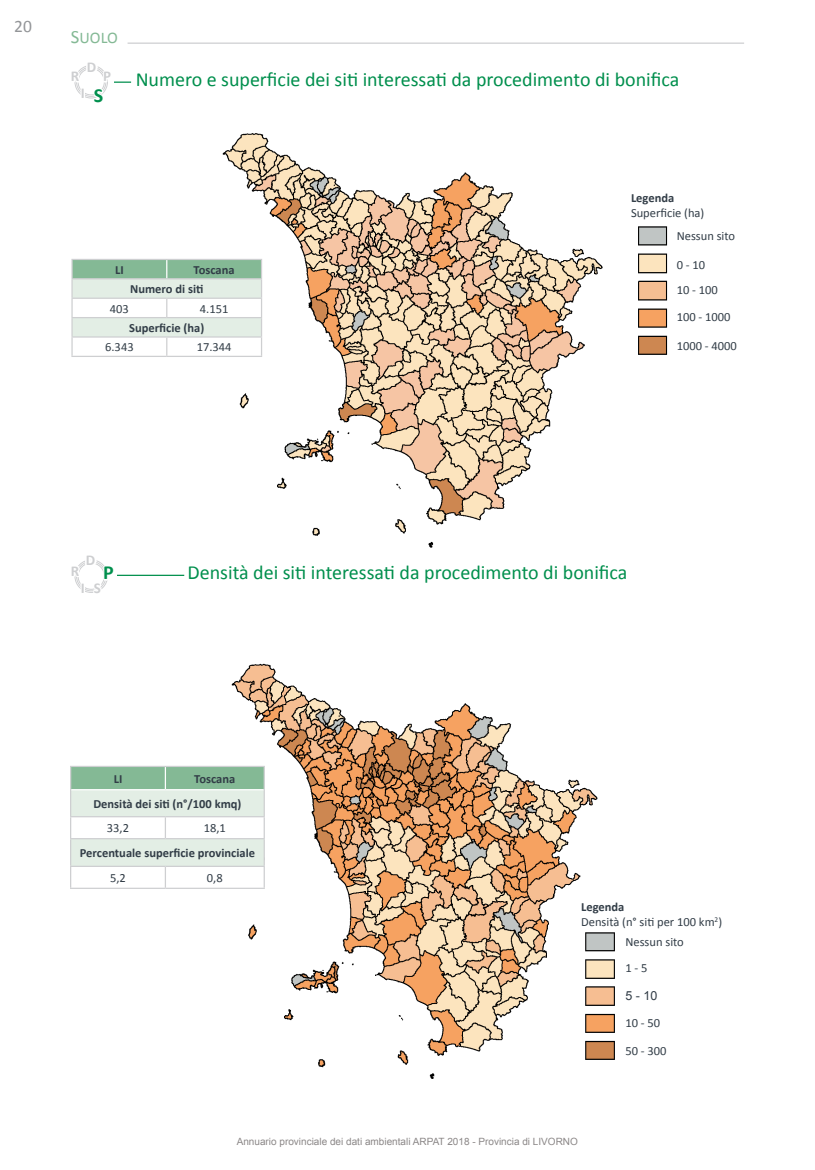
<style>
.page{position:relative;width:815px;height:1170px;background:#fff}
.page>*{position:absolute;margin:0;border:0;box-sizing:border-box;transform-origin:0 0}
.t1{font:20px "Calibri";color:#008f4d}
.t2{font:700 20px "Calibri";color:#008f4d}
.t3{font:17.5px "Calibri";color:#939598}
.t4{font:16.25px "Calibri";color:#84b995}
.t5{font:700 15px "Calibri";color:#cecfd1}
.t6{font:12.5px/22.8px "Calibri";color:#323d47}
.t7{font:700 12.5px/25.1px "Calibri";color:#323d47}
.t8{font:12.5px "Arial";color:#323d47}
.t9{font:10px "Arial";color:#8b8787}
.s1{font-size:18.75px}
.s2{font-weight:700}
</style>
<div class="page">
<hr style="left:128px;top:43px;width:616px;height:1px;background:#cecfd1">
<img style="left:198px;top:663px;width:400px;height:416px">
<img style="left:222px;top:133px;width:381px;height:415px">
<img style="left:638px;top:226px;width:30px;height:129px">
<svg style="left:74px;top:66px;width:57px;height:33px"></svg>
<svg style="left:74px;top:560px;width:34px;height:33px"></svg>
<hr style="left:70px;top:765px;width:95px;height:2px;background:#cecfd1">
<hr style="left:165px;top:765px;width:100px;height:2px;background:#cecfd1">
<hr style="left:70px;top:887px;width:95px;height:1px;background:#cecfd1">
<hr style="left:165px;top:887px;width:100px;height:1px;background:#cecfd1">
<svg style="left:70px;top:767px;width:195px;height:120px"></svg>
<hr style="left:71px;top:789px;width:94px;height:1px;background:#fff">
<hr style="left:165px;top:789px;width:99px;height:1px;background:#fff">
<img style="left:580px;top:928px;width:35px;height:134px">
<hr style="left:117px;top:574px;width:67px;height:2px;background:#008f4d">
<hr style="left:71px;top:356px;width:96px;height:1px;background:#cecfd1">
<hr style="left:167px;top:356px;width:95px;height:1px;background:#cecfd1">
<svg style="left:71px;top:259px;width:191px;height:97px"></svg>
<h2 class="t3" style="left:14px;top:15px;width:19px">20</h2>
<h3 class="t4" style="left:71px;top:28px;width:49px"><span class="s1">S</span>UOLO</h3>
<p class="t5" style="left:71px;top:67px;width:10px">R</p>
<p class="t5" style="left:87px;top:57px;width:11px">D</p>
<p class="t5" style="left:103px;top:67px;width:9px">P</p>
<p class="t5" style="left:81px;top:84px;width:6px">I</p>
<h1 class="t2" style="left:94px;top:83px;width:11px">S</h1>
<h1 class="t1" style="left:136px;top:67px;width:545px">Numero e superficie dei siti interessati da procedimento di bonifica</h1>
<p class="t7" style="left:115px;top:257px;width:10px">LI</p>
<p class="t7" style="left:130px;top:260px;width:106px;line-height:19.4px;text-indent:63px">Toscana<br>Numero di siti</p>
<p class="t6" style="left:110px;top:297px;width:21px">403</p>
<p class="t6" style="left:200px;top:297px;width:30px">4.151</p>
<p class="t7" style="left:129px;top:315px;width:77px">Superficie (ha)</p>
<p class="t6" style="left:105px;top:336px;width:30px">6.343</p>
<p class="t6" style="left:197px;top:336px;width:36px">17.344</p>
<p class="t7" style="left:631px;top:185px;width:45px">Legenda</p>
<p class="t6" style="left:677px;top:202px;width:60px;text-indent:-46px">Superficie (ha)<br>Nessun sito</p>
<p class="t6" style="left:677px;top:252px;width:43px;line-height:25.6px">0 - 10<br>10 - 100</p>
<p class="t6" style="left:677px;top:306px;width:55px">100 - 1000</p>
<p class="t6" style="left:677px;top:334px;width:62px">1000 - 4000</p>
<p class="t5" style="left:71px;top:561px;width:10px">R</p>
<p class="t5" style="left:86px;top:550px;width:11px">D</p>
<h1 class="t2" style="left:103px;top:560px;width:12px">P</h1>
<p class="t5" style="left:81px;top:578px;width:6px">I</p>
<p class="t5" style="left:94px;top:578px;width:9px">S</p>
<h1 class="t1" style="left:188px;top:559px;width:441px">Densità dei siti interessati da procedimento di bonifica</h1>
<p class="t7" style="left:114px;top:766px;width:10px">LI</p>
<p class="t7" style="left:93px;top:766px;width:150px;text-indent:101px">Toscana<br>Densità dei siti (n°/100 kmq)</p>
<p class="t6" style="left:107px;top:816px;width:24px">33,2</p>
<p class="t6" style="left:204px;top:816px;width:24px">18,1</p>
<p class="t7" style="left:80px;top:840px;width:177px">Percentuale superficie provinciale</p>
<p class="t6" style="left:110px;top:866px;width:17px">5,2</p>
<p class="t6" style="left:207px;top:866px;width:17px">0,8</p>
<p class="t6" style="left:581px;top:899px;width:143px;line-height:15px"><span class="s2">Legenda<br></span>Densità (n° siti per 100 km<sup>2</sup>)</p>
<p class="t6" style="left:625px;top:928px;width:60px;line-height:26.2px">Nessun sito<br>1 - 5</p>
<p class="t8" style="left:625px;top:987px;width:33px">5 - 10</p>
<p class="t6" style="left:625px;top:1010px;width:36px">10 - 50</p>
<p class="t6" style="left:625px;top:1039px;width:43px">50 - 300</p>
<p class="t9" style="left:237px;top:1135px;width:343px">Annuario provinciale dei dati ambientali ARPAT 2018 - Provincia di LIVORNO</p>
</div>
